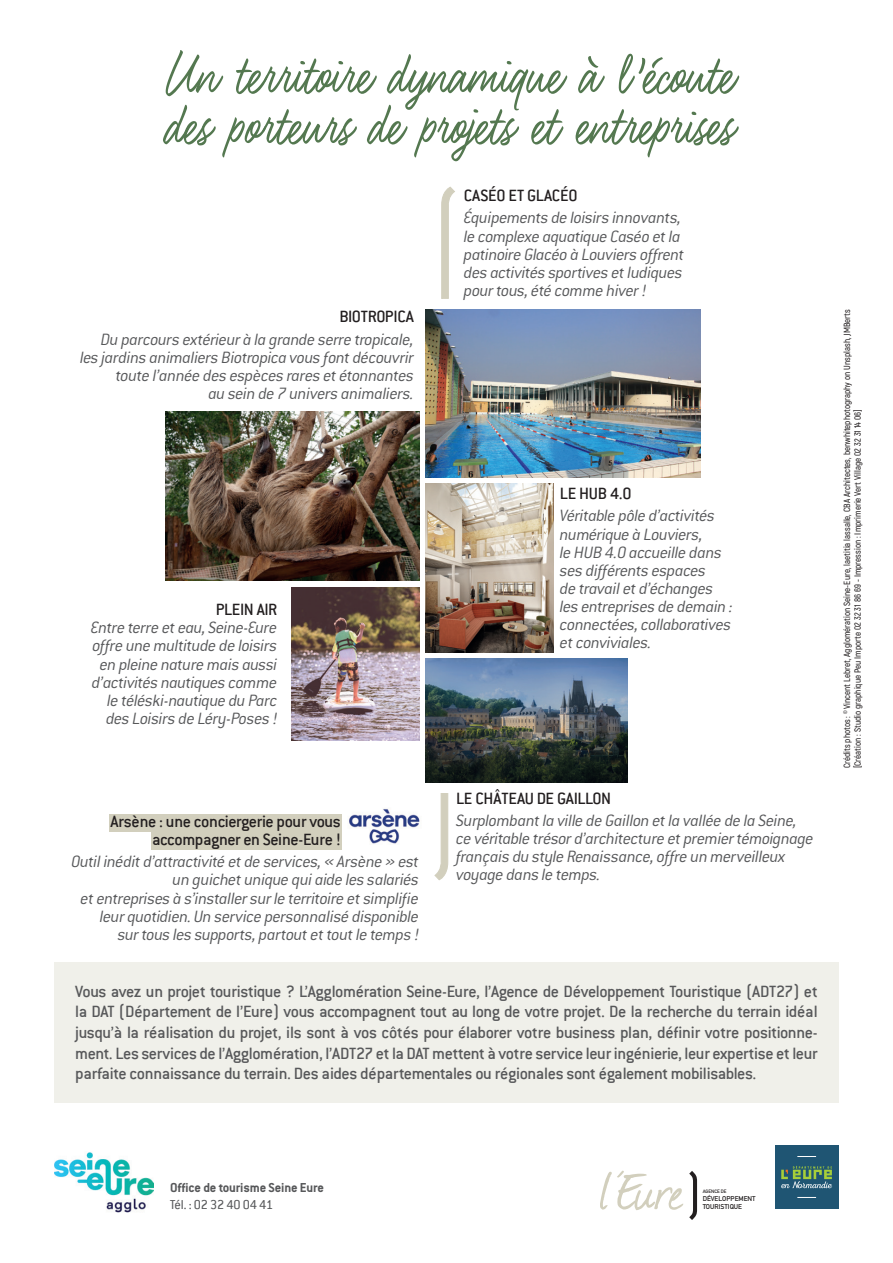
<style>
.page{position:relative;width:893px;height:1263px;background:#fff}
.page>*{position:absolute;margin:0;border:0;box-sizing:border-box;transform-origin:0 0}
.t1{font:65.4px "Felt That W01";color:#547850;scale:.84 1}
.t2{font:italic 300 18px/18px "ITC Conduit LTCE";letter-spacing:-.025em;color:#57585a}
.t3{font:500 18px/20.7px "Conduit ITC";letter-spacing:-.025em;color:#57585a;text-align:justify}
.t4{font:500 18px/18px "Conduit ITC";letter-spacing:-.02em;color:#231f20;text-align:right}
.t5{font:700 14.25px "ITC Conduit LTCE";letter-spacing:-.01em;color:#57585a}
.t6{font:14.25px "Conduit ITCW04";letter-spacing:-.01em;color:#57585a}
.t7{font:600 9px "Akrobat";color:#231f20}
.t8{font:700 6.9px/8.2px "DIN Alternate";color:#231f20}
.t9{font:700 4.8px "DIN Alternate";color:#231f20}
</style>
<div class="page">
<div style="left:54px;top:962px;width:785px;height:141px;background:#f0f0ea"></div>
<div style="left:775px;top:1145px;width:64px;height:64px;background:#1f5573"></div>
<svg style="left:797px;top:1197px;width:19px;height:1px"></svg>
<svg style="left:797px;top:1156px;width:19px;height:1px"></svg>
<svg style="left:781px;top:1166px;width:51px;height:22px"></svg>
<svg style="left:689px;top:1171px;width:8px;height:49px"></svg>
<svg style="left:600px;top:1170px;width:83px;height:40px"></svg>
<img style="left:54px;top:1152px;width:100px;height:61px">
<svg style="left:441px;top:187px;width:14px;height:112px"></svg>
<svg style="left:434px;top:793px;width:15px;height:88px"></svg>
<img style="left:425px;top:309px;width:275px;height:169px">
<img style="left:166px;top:412px;width:253px;height:168px">
<img style="left:425px;top:483px;width:128px;height:169px">
<img style="left:291px;top:587px;width:128px;height:153px">
<img style="left:425px;top:658px;width:202px;height:124px">
<div style="left:109px;top:814px;width:233px;height:18px;background:#d2cfbd"></div>
<div style="left:151px;top:832px;width:191px;height:18px;background:#d2cfbd"></div>
<img style="left:349px;top:808px;width:71px;height:36px">
<p class="t1" style="left:162px;top:36px;width:679px">Un territoire dynamique à l’écoute</p>
<p class="t1" style="left:162px;top:87px;width:678px">des porteurs de projets et entreprises</p>
<p class="t4" style="left:340px;top:308px;width:76px">BIOTROPICA</p>
<p class="t2" style="left:80px;top:330px;width:335px;text-align:right">Du parcours extérieur à la grande serre tropicale, les jardins animaliers Biotropica vous font découvrir toute l’année des espèces rares et étonnantes<br>au sein de 7 univers animaliers.</p>
<p class="t4" style="left:464px;top:186px;width:115px">CASÉO ET GLACÉO</p>
<p class="t2" style="left:464px;top:209px;width:222px">Équipements de loisirs innovants, le complexe aquatique Caséo et la patinoire Glacéo à Louviers offrent des activités sportives et ludiques pour tous, été comme hiver !</p>
<p class="t4" style="left:216px;top:600px;width:63px">PLEIN AIR</p>
<p class="t2" style="left:91px;top:619px;width:188px;text-align:right">Entre terre et eau, Seine-Eure offre une multitude de loisirs en pleine nature mais aussi d’activités nautiques comme le téléski-nautique du Parc des Loisirs de Léry-Poses !</p>
<p class="t4" style="left:111px;top:812px;width:232px">Arsène : une conciergerie pour vous accompagner en Seine-Eure !</p>
<p class="t2" style="left:71px;top:853px;width:349px;text-align:right">Outil inédit d’attractivité et de services, « Arsène » est un guichet unique qui aide les salariés<br>et entreprises à s’installer sur le territoire et simplifie leur quotidien. Un service personnalisé disponible<br>sur tous les supports, partout et tout le temps !</p>
<p class="t4" style="left:560px;top:484px;width:73px">LE HUB 4.0</p>
<p class="t2" style="left:560px;top:507px;width:175px">Véritable pôle d’activités numérique à Louviers,<br>le HUB 4.0 accueille dans ses différents espaces<br>de travail et d’échanges les entreprises de demain : connectées, collaboratives et conviviales.</p>
<p class="t4" style="left:456px;top:789px;width:156px">LE CHÂTEAU DE GAILLON</p>
<p class="t2" style="left:456px;top:811px;width:359px">Surplombant la ville de Gaillon et la vallée de la Seine, ce véritable trésor d’architecture et premier témoignage français du style Renaissance, offre un merveilleux voyage dans le temps.</p>
<p class="t3" style="left:75px;top:981px;width:744px">Vous avez un projet touristique ? L’Agglomération Seine-Eure, l’Agence de Développement Touristique (ADT27) et la DAT (Département de l’Eure) vous accompagnent tout au long de votre projet. De la recherche du terrain idéal jusqu’à la réalisation du projet, ils sont à vos côtés pour élaborer votre business plan, définir votre positionne&shy;ment. Les services de l’Agglomération, l’ADT27 et la DAT mettent à votre service leur ingénierie, leur expertise et leur parfaite connaissance du terrain. Des aides départementales ou régionales sont également mobilisables.</p>
<p class="t7" style="left:841px;top:768px;width:460px;rotate:-90deg">Crédits photos : <sup>©</sup> Vincent Lebret, Agglomération Seine-Eure, laetitia lassalle, CBA Architectes, benwhitephotography on Unsplash, JMBerts</p>
<p class="t7" style="left:852px;top:768px;width:361px;rotate:-90deg">[Création : Studio graphique Peu Importe 02 32 31 86 69 - Impression : Imprimerie Vert Village 02 32 31 14 06]</p>
<p class="t5" style="left:170px;top:1179px;width:156px">Office de tourisme Seine Eure</p>
<p class="t6" style="left:170px;top:1197px;width:105px">Tél. : 02 32 40 04 41</p>
<p class="t9" style="left:703px;top:1187px;width:26px">AGENCE DE</p>
<p class="t8" style="left:703px;top:1194px;width:55px">DÉVELOPPEMENT<br>TOURISTIQUE</p>
</div>
